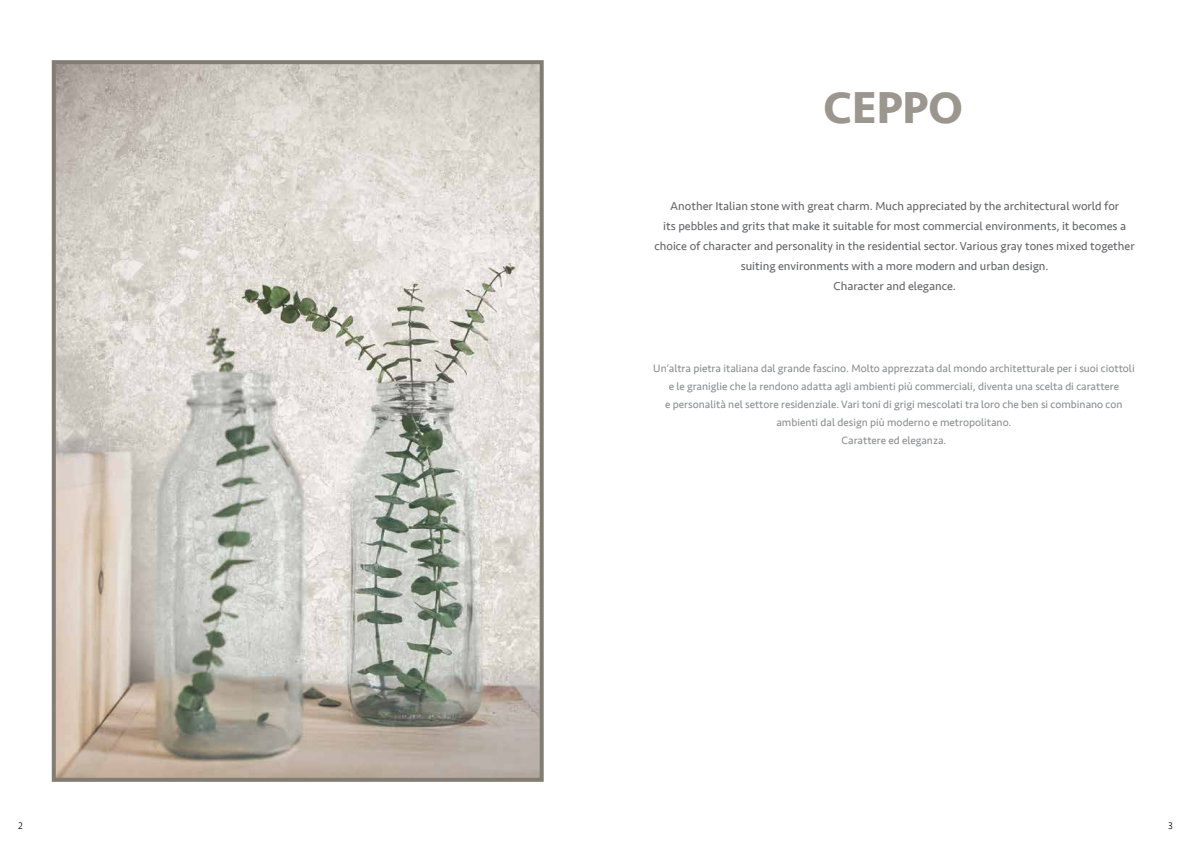
<style>
.page{position:relative;width:1191px;height:842px;background:#fff}
.page>*{position:absolute;margin:0;border:0;box-sizing:border-box;transform-origin:0 0}
.t1{font:700 46px "Seravek";color:#9b968e}
.t2{font:12px/20px "Seravek";color:#636466;text-align:center}
.t3{font:11px/18px "Seravek";color:#8a8c8e;text-align:center}
.t4{font:300 10px "Seravek";color:#000}
</style>
<div class="page">
<img style="left:57px;top:65px;width:482px;height:712px">
<div style="left:52px;top:60px;width:492px;height:722px;border:4px solid #827d73"></div>
<h1 class="t1" style="left:823px;top:71px;width:141px">CEPPO</h1>
<p class="t2" style="left:654px;top:195px;width:482px">Another Italian stone with great charm. Much appreciated by the architectural world for<br>its pebbles and grits that make it suitable for most commercial environments, it becomes a choice of character and personality in the residential sector. Various gray tones mixed together suiting environments with a more modern and urban design.<br>Character and elegance.</p>
<p class="t3" style="left:653px;top:359px;width:483px">Un’altra pietra italiana dal grande fascino. Molto apprezzata dal mondo architetturale per i suoi ciottoli e le graniglie che la rendono adatta agli ambienti più commerciali, diventa una scelta di carattere<br>e personalità nel settore residenziale. Vari toni di grigi mescolati tra loro che ben si combinano con ambienti dal design più moderno e metropolitano.<br>Carattere ed eleganza.</p>
<p class="t4" style="left:18px;top:819px;width:6px">2</p>
<p class="t4" style="left:1168px;top:819px;width:6px">3</p>
</div>
